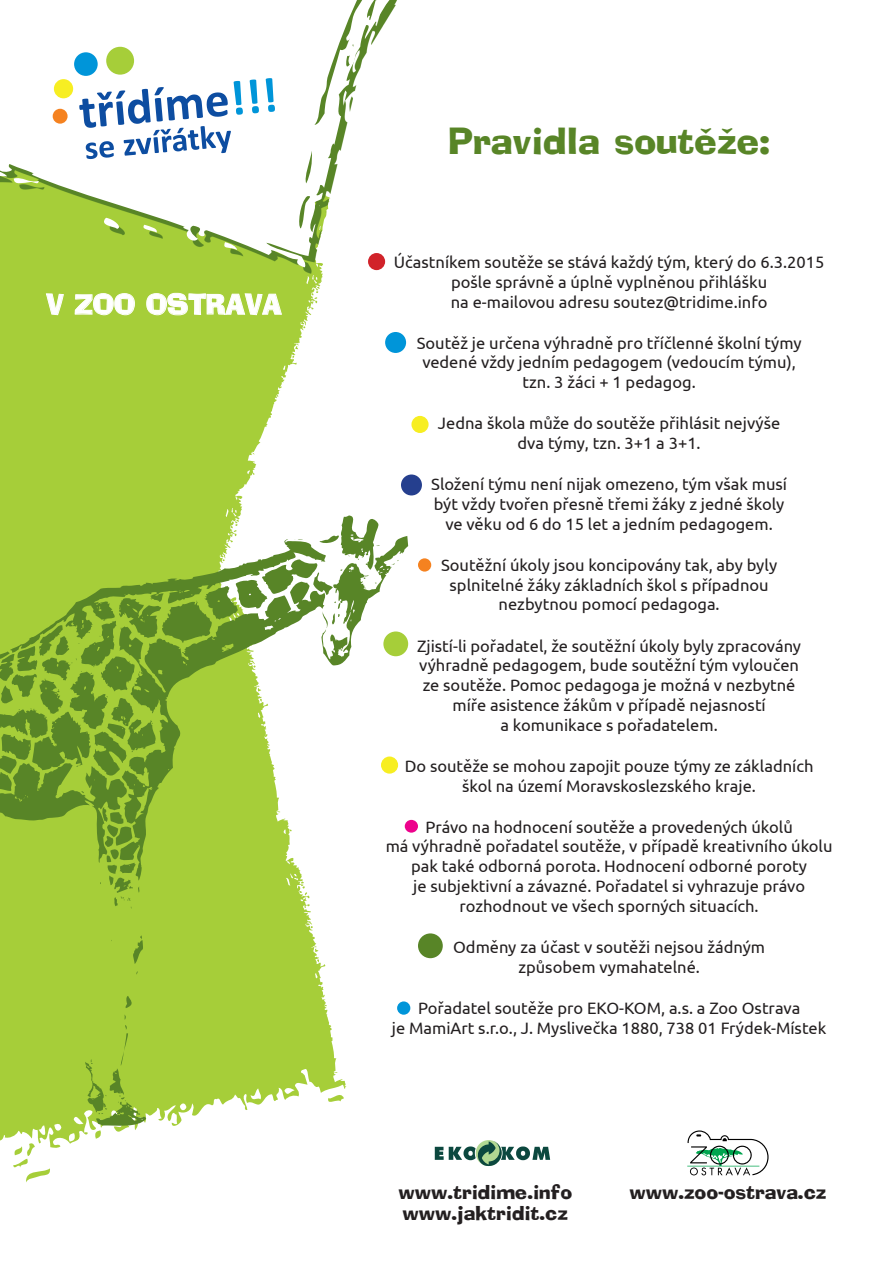
<style>
.page{position:relative;width:893px;height:1263px;background:#fff}
.page>*{position:absolute;margin:0;border:0;box-sizing:border-box;transform-origin:0 0}
.t1{font:36px "Adelaide";color:#588527}
.t2{font:27px "Adelaide";color:#fff}
.t3{font:19.2px "Adelaide";color:#231f20}
.t4{font:16.5px/19.8px "Ubuntu";color:#231f20;text-align:center}
</style>
<div class="page">
<div style="left:30px;top:964px;width:298px;height:46px;background:#a6ce39"></div>
<svg style="left:0;top:273px;width:323px;height:242px;background:#b3d556"></svg>
<svg style="left:0;top:267px;width:382px;height:6px;background:#b1d356"></svg>
<svg style="left:0;top:0;width:397px;height:267px"></svg>
<svg style="left:79px;top:81px;width:164px;height:78px"></svg>
<svg style="left:250px;top:80px;width:9px;height:33px"></svg>
<svg style="left:266px;top:78px;width:9px;height:34px"></svg>
<div style="left:74px;top:52px;width:24px;height:24px;background:#0095d9;border-radius:50%"></div>
<div style="left:106px;top:47px;width:28px;height:28px;background:#a6ce39;border-radius:50%"></div>
<div style="left:54px;top:79px;width:19px;height:19px;background:#f7ee22;border-radius:50%"></div>
<div style="left:53px;top:109px;width:15px;height:15px;background:#f58220;border-radius:50%"></div>
<svg style="left:0;top:1010px;width:551px;height:173px"></svg>
<svg style="left:435px;top:1141px;width:115px;height:25px"></svg>
<svg style="left:687px;top:1130px;width:82px;height:46px"></svg>
<svg style="left:46px;top:293px;width:18px;height:22px"></svg>
<svg style="left:75px;top:293px;width:60px;height:22px"></svg>
<svg style="left:146px;top:293px;width:136px;height:23px;background:#b9d865"></svg>
<svg style="left:125px;top:996px;width:11px;height:12px"></svg>
<svg style="left:136px;top:971px;width:3px;height:5px"></svg>
<svg style="left:0;top:515px;width:408px;height:449px"></svg>
<svg style="left:85px;top:1025px;width:61px;height:103px;background:#9cc33e"></svg>
<div style="left:385px;top:332px;width:21px;height:21px;background:#0095d9;border-radius:50%"></div>
<div style="left:401px;top:474px;width:21px;height:21px;background:#253f8e;border-radius:50%"></div>
<div style="left:418px;top:933px;width:25px;height:25px;background:#588527;border-radius:50%"></div>
<div style="left:383px;top:631px;width:25px;height:25px;background:#a6ce39;border-radius:50%"></div>
<div style="left:405px;top:820px;width:13px;height:13px;background:#ed028c;border-radius:50%"></div>
<div style="left:381px;top:756px;width:17px;height:18px;background:#f7ee22;border-radius:50%"></div>
<div style="left:411px;top:416px;width:18px;height:17px;background:#f7ee22;border-radius:50%"></div>
<div style="left:368px;top:253px;width:17px;height:17px;background:#d1232a;border-radius:50%"></div>
<div style="left:397px;top:1001px;width:13px;height:14px;background:#0095d9;border-radius:50%"></div>
<div style="left:418px;top:558px;width:13px;height:14px;background:#f58220;border-radius:50%"></div>
<h2 class="t2" style="left:46px;top:288px;width:237px">V ZOO OSTRAVA</h2>
<p class="t1" style="left:448px;top:119px;width:323px">Pravidla soutěže:</p>
<p class="t4" style="left:394px;top:252px;width:432px">Účastníkem soutěže se stává každý tým, který do 6.3.2015 pošle správně a úplně vyplněnou přihlášku<br>na e-mailovou adresu soutez@tridime.info</p>
<p class="t4" style="left:417px;top:332px;width:386px">Soutěž je určena výhradně pro tříčlenné školní týmy vedené vždy jedním pedagogem (vedoucím týmu), tzn. 3 žáci + 1 pedagog.</p>
<p class="t4" style="left:438px;top:413px;width:344px">Jedna škola může do soutěže přihlásit nejvýše dva týmy, tzn. 3+1 a 3+1.</p>
<p class="t4" style="left:431px;top:474px;width:357px">Složení týmu není nijak omezeno, tým však musí být vždy tvořen přesně třemi žáky z jedné školy ve věku od 6 do 15 let a jedním pedagogem.</p>
<p class="t4" style="left:441px;top:554px;width:338px">Soutěžní úkoly jsou koncipovány tak, aby byly splnitelné žáky základních škol s případnou nezbytnou pomocí pedagoga.</p>
<p class="t4" style="left:417px;top:635px;width:385px">Zjistí-li pořadatel, že soutěžní úkoly byly zpracovány výhradně pedagogem, bude soutěžní tým vyloučen ze soutěže. Pomoc pedagoga je možná v nezbytné míře asistence žákům v případě nejasností<br>a komunikace s pořadatelem.</p>
<p class="t4" style="left:405px;top:755px;width:410px">Do soutěže se mohou zapojit pouze týmy ze základních škol na území Moravskoslezského kraje.</p>
<p class="t4" style="left:386px;top:816px;width:448px">Právo na hodnocení soutěže a provedených úkolů<br>má výhradně pořadatel soutěže, v případě kreativního úkolu pak také odborná porota. Hodnocení odborné poroty<br>je subjektivní a závazné. Pořadatel si vyhrazuje právo rozhodnout ve všech sporných situacích.</p>
<p class="t4" style="left:453px;top:937px;width:313px">Odměny za účast v soutěži nejsou žádným způsobem vymahatelné.</p>
<p class="t4" style="left:392px;top:997px;width:436px">Pořadatel soutěže pro EKO-KOM, a.s. a Zoo Ostrava<br>je MamiArt s.r.o., J. Myslivečka 1880, 738 01 Frýdek-Místek</p>
<p class="t3" style="left:398px;top:1180px;width:175px">www.tridime.info</p>
<p class="t3" style="left:629px;top:1180px;width:198px">www.zoo-ostrava.cz</p>
<p class="t3" style="left:402px;top:1202px;width:167px">www.jaktridit.cz</p>
</div>
